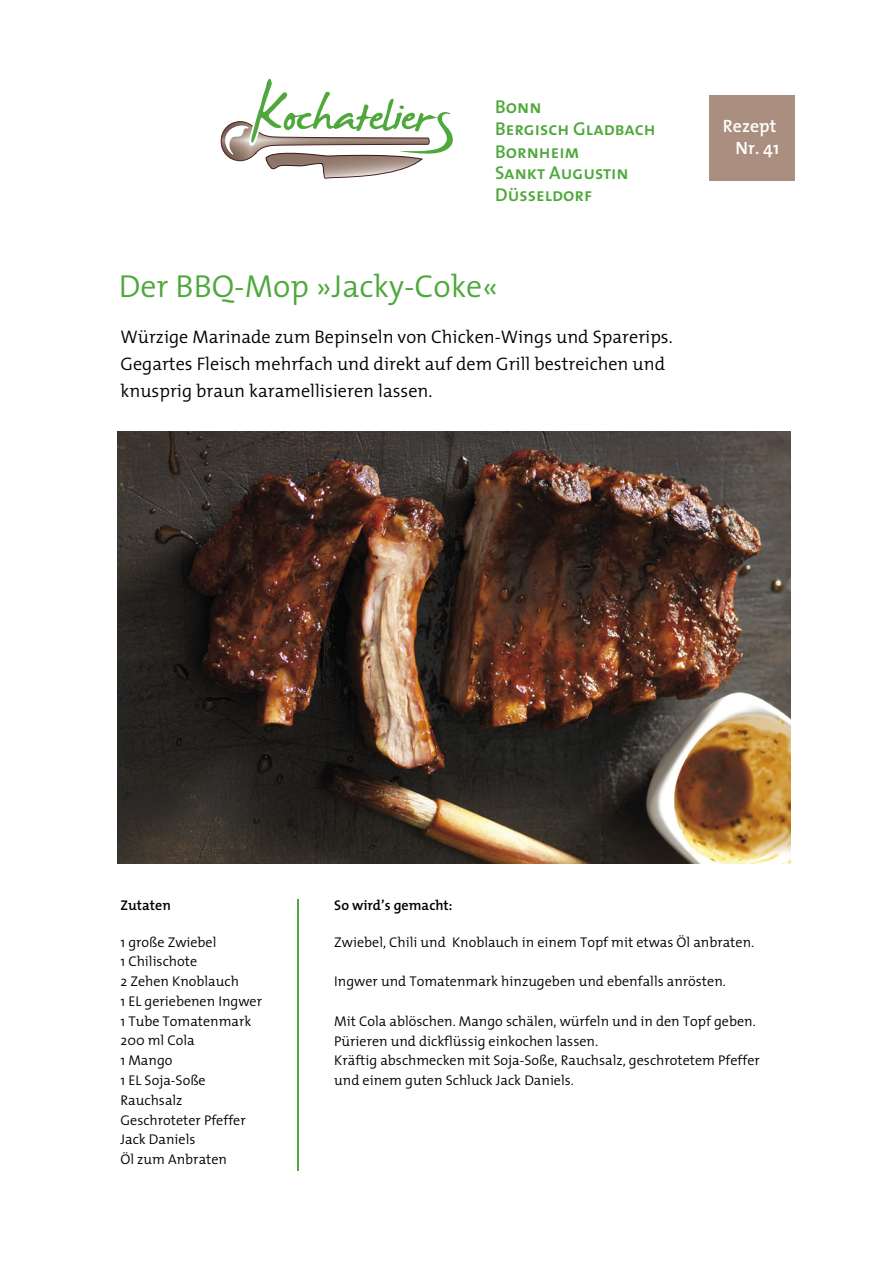
<style>
.page{position:relative;width:893px;height:1263px;background:#fff}
.page>*{position:absolute;margin:0;border:0;box-sizing:border-box;transform-origin:0 0}
.t1{font:300 31.95px "The Mix";color:#4ea83b}
.t2{font:18.6px/22px "The Mix Semi Bold Caps";color:#4ea83b}
.t3{font:300 18.3px/27.3px "The Mix";color:#000}
.t4{font:600 17.85px/21.5px "The Mix";color:#fff;text-align:right}
.t5{font:300 14.1px/19.8px "The Mix";color:#000}
.t6{font:600 14.1px "The Mix";color:#000}
</style>
<div class="page">
<div style="left:709px;top:96px;width:86px;height:85px;background:#aa8e7f"></div>
<hr style="left:298px;top:900px;width:1px;height:271px;background:#4ea83b">
<svg style="left:221px;top:79px;width:232px;height:99px"></svg>
<img style="left:118px;top:432px;width:672px;height:431px">
<p class="t2" style="left:495px;top:95px;width:162px">Bonn<br>Bergisch Gladbach<br>Bornheim<br>Sankt Augustin<br>Düsseldorf</p>
<p class="t1" style="left:119px;top:259px;width:381px">Der BBQ-Mop »Jacky-Coke«</p>
<p class="t3" style="left:121px;top:322px;width:554px">Würzige Marinade zum Bepinseln von Chicken-Wings und Sparerips.<br>Gegartes Fleisch mehrfach und direkt auf dem Grill bestreichen und knusprig braun karamellisieren lassen.</p>
<p class="t4" style="left:723px;top:115px;width:58px">Rezept<br>Nr. 41</p>
<p class="t6" style="left:121px;top:893px;width:52px">Zutaten</p>
<p class="t5" style="left:121px;top:931px;width:143px">1 große Zwiebel<br>1 Chilischote<br>2 Zehen Knoblauch<br>1 EL geriebenen Ingwer<br>1 Tube Tomatenmark<br>200 ml Cola<br>1 Mango<br>1 EL Soja-Soße<br>Rauchsalz<br>Geschroteter Pfeffer<br>Jack Daniels<br>Öl zum Anbraten</p>
<p class="t6" style="left:334px;top:893px;width:120px">So wird’s gemacht:</p>
<p class="t5" style="left:334px;top:932px;width:421px">Zwiebel, Chili und Knoblauch in einem Topf mit etwas Öl anbraten.</p>
<p class="t5" style="left:334px;top:971px;width:393px">Ingwer und Tomatenmark hinzugeben und ebenfalls anrösten.</p>
<p class="t5" style="left:334px;top:1011px;width:427px">Mit Cola ablöschen. Mango schälen, würfeln und in den Topf geben.<br>Pürieren und dickflüssig einkochen lassen.<br>Kräftig abschmecken mit Soja-Soße, Rauchsalz, geschrotetem Pfeffer und einem guten Schluck Jack Daniels.</p>
</div>
